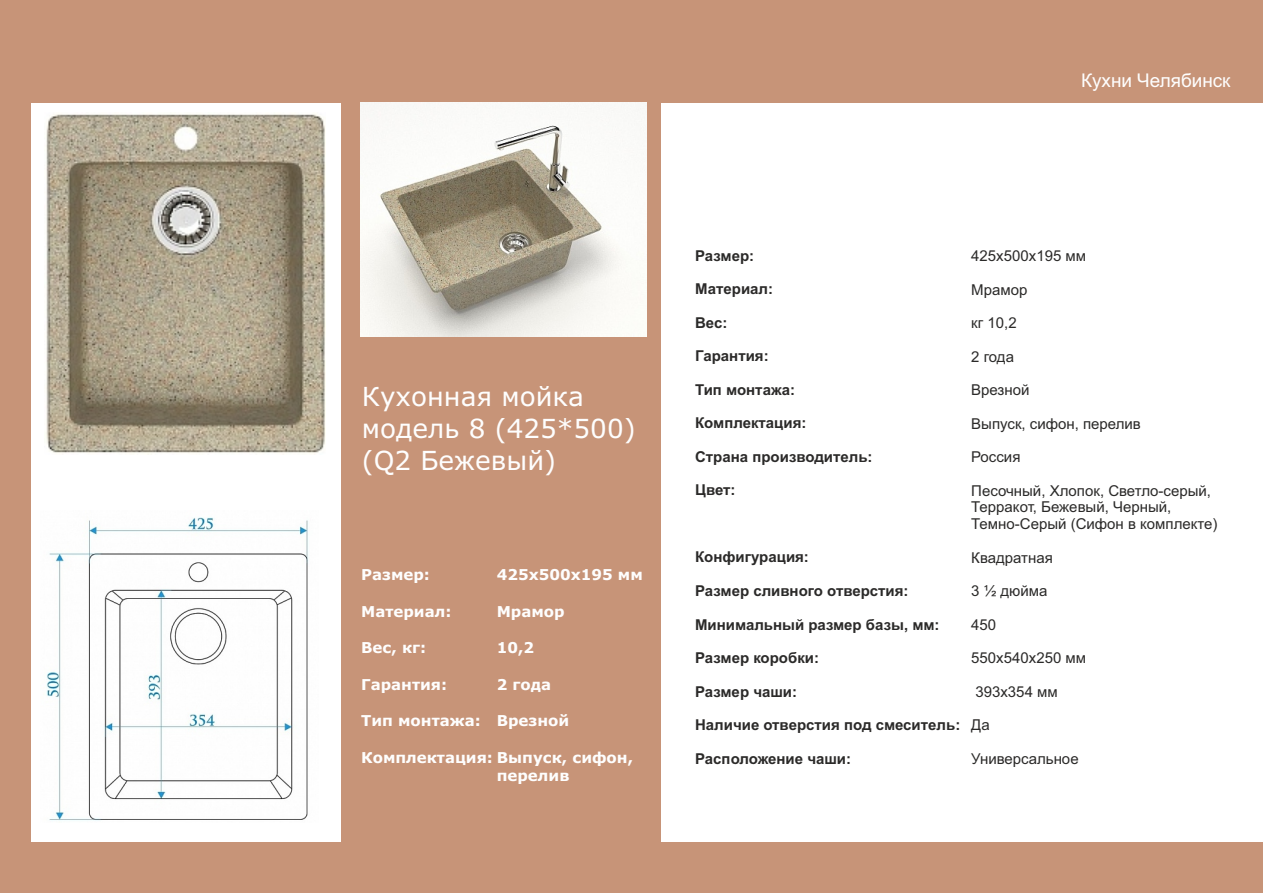
<style>
.page{position:relative;width:1263px;height:893px;background:#fff}
.page>*{position:absolute;margin:0;border:0;box-sizing:border-box;transform-origin:0 0}
.t1{font:26.25px/32px "Verdana";color:#fefefe}
.t2{font:18.9px "Arial";color:#fefefe}
.t3{font:700 15px "Arial";color:#2b2a29}
.t4{font:15px/16.8px "Arial";color:#2b2a29}
.t5{font:700 15px/18.3px "Verdana";color:#fefefe}
</style>
<div class="page">
<div style="left:0;top:0;width:1263px;height:103px;background:#c79478"></div>
<div style="left:341px;top:0;width:320px;height:893px;background:#c79478"></div>
<div style="left:0;top:0;width:31px;height:893px;background:#c79478"></div>
<img style="left:46px;top:114px;width:280px;height:340px">
<img style="left:361px;top:103px;width:285px;height:233px">
<img style="left:46px;top:517px;width:262px;height:304px">
<div style="left:0;top:842px;width:1263px;height:51px;background:#c79478"></div>
<p class="t2" style="left:1081px;top:73px;width:151px">Кухни Челябинск</p>
<h1 class="t1" style="left:362px;top:383px;width:275px">Кухонная мойка модель 8 (425*500) (Q2 Бежевый)</h1>
<p class="t5" style="left:497px;top:567px;width:148px">425x500x195 мм</p>
<p class="t5" style="left:497px;top:603px;width:69px">Мрамор</p>
<p class="t5" style="left:497px;top:640px;width:39px">10,2</p>
<p class="t5" style="left:497px;top:676px;width:56px">2 года</p>
<p class="t5" style="left:497px;top:713px;width:74px">Врезной</p>
<p class="t5" style="left:361px;top:567px;width:70px">Размер:</p>
<p class="t5" style="left:361px;top:603px;width:92px">Материал:</p>
<p class="t5" style="left:361px;top:640px;width:66px">Вес, кг:</p>
<p class="t5" style="left:361px;top:676px;width:87px">Гарантия:</p>
<p class="t5" style="left:361px;top:713px;width:121px">Тип монтажа:</p>
<p class="t5" style="left:497px;top:749px;width:138px;text-indent:-136px">Комплектация: Выпуск, сифон, перелив</p>
<p class="t3" style="left:695px;top:250px;width:61px">Размер:</p>
<p class="t3" style="left:695px;top:283px;width:79px">Материал:</p>
<p class="t3" style="left:695px;top:317px;width:34px">Вес:</p>
<p class="t4" style="left:971px;top:249px;width:116px">425x500x195 мм</p>
<p class="t4" style="left:971px;top:282px;width:58px">Мрамор</p>
<p class="t4" style="left:971px;top:316px;width:47px">кг 10,2</p>
<p class="t3" style="left:695px;top:350px;width:75px">Гарантия:</p>
<p class="t4" style="left:971px;top:349px;width:44px">2 года</p>
<p class="t3" style="left:695px;top:384px;width:101px">Тип монтажа:</p>
<p class="t4" style="left:971px;top:383px;width:60px">Врезной</p>
<p class="t3" style="left:695px;top:417px;width:113px">Комплектация:</p>
<p class="t4" style="left:971px;top:416px;width:171px">Выпуск, сифон, перелив</p>
<p class="t3" style="left:695px;top:451px;width:179px">Страна производитель:</p>
<p class="t3" style="left:695px;top:484px;width:42px">Цвет:</p>
<p class="t4" style="left:971px;top:450px;width:51px">Россия</p>
<p class="t4" style="left:971px;top:483px;width:248px">Песочный, Хлопок, Светло-серый,<br>Терракот, Бежевый, Черный,<br>Темно-Серый (Сифон в комплекте)</p>
<p class="t3" style="left:695px;top:552px;width:115px">Конфигурация:</p>
<p class="t4" style="left:971px;top:550px;width:83px">Квадратная</p>
<p class="t3" style="left:695px;top:585px;width:215px">Размер сливного отверстия:</p>
<p class="t4" style="left:971px;top:584px;width:78px">3 ½ дюйма</p>
<p class="t3" style="left:695px;top:619px;width:246px">Минимальный размер базы, мм:</p>
<p class="t4" style="left:971px;top:617px;width:27px">450</p>
<p class="t3" style="left:695px;top:652px;width:125px">Размер коробки:</p>
<p class="t4" style="left:971px;top:651px;width:116px">550x540x250 мм</p>
<p class="t3" style="left:695px;top:686px;width:103px">Размер чаши:</p>
<p class="t4" style="left:975px;top:684px;width:84px">393х354 мм</p>
<p class="t3" style="left:695px;top:719px;width:267px">Наличие отверстия под смеситель:</p>
<p class="t3" style="left:695px;top:753px;width:157px">Расположение чаши:</p>
<p class="t4" style="left:971px;top:718px;width:20px">Да</p>
<p class="t4" style="left:971px;top:751px;width:109px">Универсальное</p>
</div>
